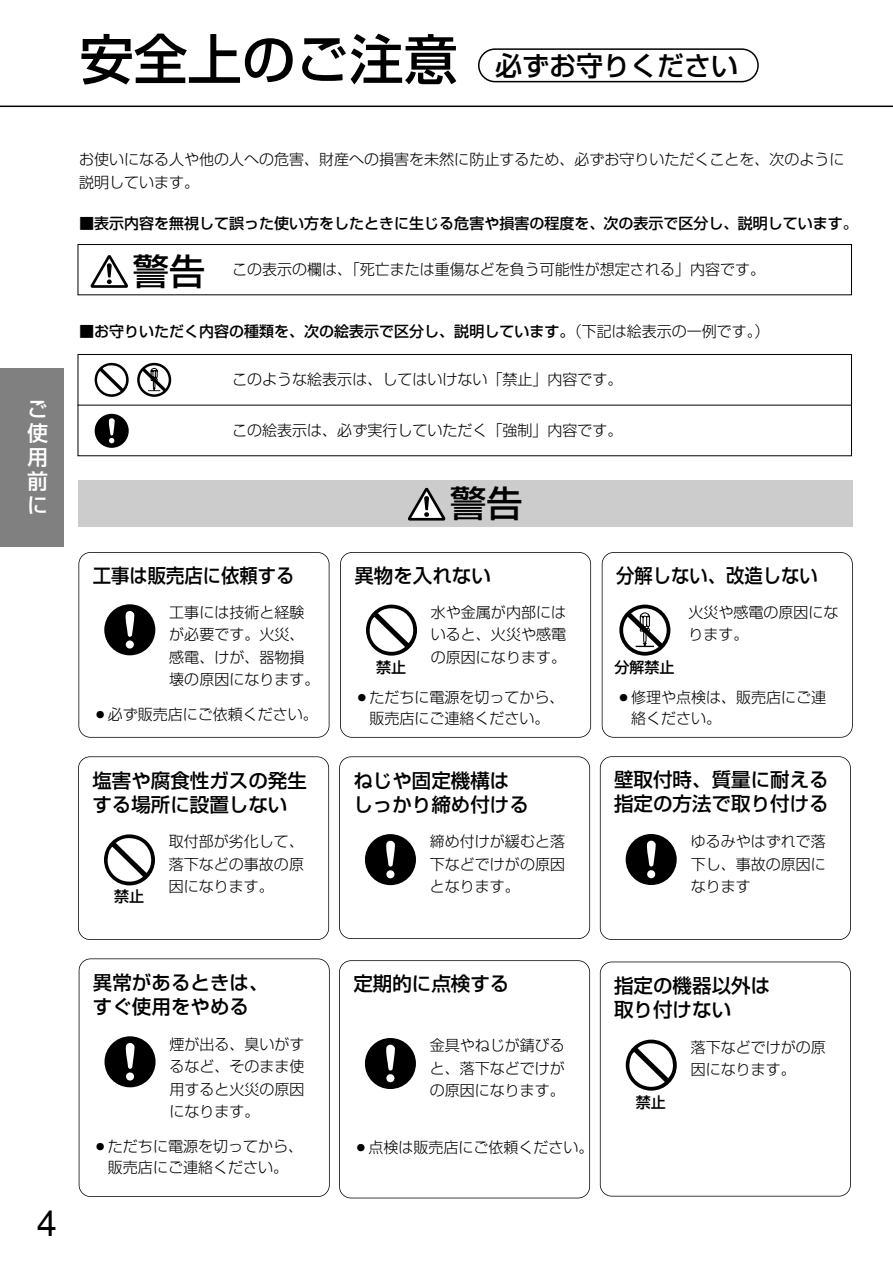
<style>
.page{position:relative;width:893px;height:1263px;background:#fff}
.page>*{position:absolute;margin:0;border:0;box-sizing:border-box;transform-origin:0 0}
.t1{font:500 36px "Shin Go";color:#000}
.t2{font:36px "Helvetica";color:#000}
.t3{font:500 27px "Shin Go";color:#000}
.t4{font:500 21px/24px "Shin Go";color:#fff;text-align:justify}
.t5{font:500 19.5px/24px "Shin Go";color:#000}
.t6{font:500 19.5px "Shin Go";color:#000;scale:.94 1}
.t7{font:300 15px/22.5px "Shin Go";color:#000;text-align:justify}
.t8{font:500 15px "Shin Go";color:#000}
.s1{font-size:54px}
.s2{font-weight:300}
</style>
<div class="page">
<hr style="left:0;top:106px;width:892px;height:1px;background:#000">
<div style="left:0;top:368px;width:64px;height:179px;background:#808080"></div>
<div style="left:78px;top:481px;width:774px;height:46px;background:#ccc"></div>
<svg style="left:408px;top:488px;width:38px;height:33px"></svg>
<div style="left:78px;top:244px;width:773px;height:51px;border:1px solid #000"></div>
<svg style="left:90px;top:255px;width:38px;height:33px"></svg>
<div style="left:78px;top:354px;width:773px;height:102px;border:1px solid #000"></div>
<svg style="left:95px;top:363px;width:34px;height:34px"></svg>
<svg style="left:96px;top:365px;width:31px;height:30px"></svg>
<div style="left:95px;top:414px;width:34px;height:34px;background:#000;border-radius:50%"></div>
<svg style="left:109px;top:418px;width:6px;height:25px"></svg>
<svg style="left:137px;top:363px;width:34px;height:34px"></svg>
<hr style="left:78px;top:405px;width:773px;height:1px;background:#000">
<div style="left:78px;top:552px;width:251px;height:186px;border:2px solid #000;border-radius:12px"></div>
<div style="left:104px;top:604px;width:51px;height:51px;background:#000;border-radius:50%"></div>
<div style="left:126px;top:640px;width:8px;height:9px;background:#fff;border-radius:50%"></div>
<svg style="left:125px;top:611px;width:9px;height:26px"></svg>
<div style="left:340px;top:552px;width:251px;height:186px;border:2px solid #000;border-radius:12px"></div>
<svg style="left:366px;top:605px;width:51px;height:51px"></svg>
<svg style="left:368px;top:607px;width:46px;height:46px"></svg>
<div style="left:601px;top:552px;width:251px;height:186px;border:2px solid #000;border-radius:12px"></div>
<svg style="left:619px;top:605px;width:51px;height:51px"></svg>
<div style="left:79px;top:958px;width:251px;height:239px;border:2px solid #000;border-radius:12px"></div>
<div style="left:104px;top:1036px;width:51px;height:51px;background:#000;border-radius:50%"></div>
<div style="left:126px;top:1072px;width:8px;height:9px;background:#fff;border-radius:50%"></div>
<svg style="left:125px;top:1043px;width:10px;height:26px"></svg>
<div style="left:78px;top:756px;width:251px;height:184px;border:2px solid #000;border-radius:12px"></div>
<svg style="left:104px;top:834px;width:51px;height:51px"></svg>
<svg style="left:107px;top:837px;width:45px;height:46px"></svg>
<div style="left:339px;top:756px;width:251px;height:183px;border:2px solid #000;border-radius:12px"></div>
<div style="left:365px;top:834px;width:51px;height:51px;background:#000;border-radius:50%"></div>
<div style="left:386px;top:870px;width:8px;height:8px;background:#fff;border-radius:50%"></div>
<svg style="left:386px;top:840px;width:9px;height:27px"></svg>
<div style="left:339px;top:960px;width:251px;height:238px;border:2px solid #000;border-radius:12px"></div>
<div style="left:365px;top:1038px;width:51px;height:51px;background:#000;border-radius:50%"></div>
<div style="left:386px;top:1074px;width:8px;height:8px;background:#fff;border-radius:50%"></div>
<svg style="left:386px;top:1044px;width:9px;height:27px"></svg>
<div style="left:600px;top:962px;width:250px;height:235px;border:2px solid #000;border-radius:12px"></div>
<svg style="left:625px;top:1040px;width:51px;height:51px"></svg>
<svg style="left:628px;top:1042px;width:46px;height:46px"></svg>
<div style="left:600px;top:756px;width:250px;height:184px;border:2px solid #000;border-radius:12px"></div>
<div style="left:625px;top:834px;width:51px;height:51px;background:#000;border-radius:50%"></div>
<div style="left:647px;top:870px;width:8px;height:8px;background:#fff;border-radius:50%"></div>
<svg style="left:647px;top:840px;width:8px;height:27px"></svg>
<svg style="left:478px;top:48px;width:280px;height:34px"></svg>
<h3 class="t4" style="left:27px;top:400px;width:22px">ご使用前に</h3>
<h2 class="t3" style="left:80px;top:55px;width:660px"><span class="s1">安全上のご注意</span> 必ずお守りください</h2>
<p class="t7" style="left:79px;top:150px;width:767px">お使いになる人や他の人への危害、財産への損害を未然に防止するため、必ずお守りいただくことを、次のように説明しています。</p>
<p class="t8" style="left:79px;top:218px;width:780px">■表示内容を無視して誤った使い方をしたときに生じる危害や損害の程度を、次の表示で区分し、説明しています。</p>
<h1 class="t1" style="left:133px;top:258px;width:73px">警告</h1>
<p class="t7" style="left:232px;top:260px;width:534px">この表示の欄は、「死亡または重傷などを負う可能性が想定される」内容です。</p>
<p class="t8" style="left:79px;top:325px;width:691px">■お守りいただく内容の種類を、次の絵表示で区分し、説明しています。<span class="s2">（下記は絵表示の一例です。）</span></p>
<p class="t7" style="left:232px;top:370px;width:391px">このような絵表示は、してはいけない「禁止」内容です。</p>
<p class="t7" style="left:232px;top:421px;width:391px">この絵表示は、必ず実行していただく「強制」内容です。</p>
<h3 class="t6" style="left:93px;top:569px;width:216px">工事は販売店に依頼する</h3>
<p class="t7" style="left:169px;top:603px;width:151px;text-align:left">工事には技術と経験が必要です。火災、感電、けが、器物損壊の原因になります。</p>
<p class="t7" style="left:93px;top:705px;width:227px">○必ず販売店にご依頼ください。</p>
<h3 class="t5" style="left:92px;top:770px;width:216px">塩害や腐食性ガスの発生する場所に設置しない</h3>
<p class="t8" style="left:114px;top:891px;width:31px">禁止</p>
<p class="t7" style="left:169px;top:833px;width:137px">取付部が劣化して、落下などの事故の原因になります。</p>
<h1 class="t1" style="left:450px;top:490px;width:73px">警告</h1>
<h3 class="t5" style="left:354px;top:566px;width:138px">異物を入れない</h3>
<p class="t7" style="left:431px;top:603px;width:136px">水や金属が内部にはいると、火災や感電の原因になります。</p>
<p class="t7" style="left:354px;top:689px;width:211px;line-height:21px;text-align:center">○ただちに電源を切ってから、販売店にご連絡ください。</p>
<p class="t8" style="left:376px;top:661px;width:31px">禁止</p>
<h3 class="t5" style="left:353px;top:770px;width:177px">ねじや固定機構はしっかり締め付ける</h3>
<p class="t7" style="left:430px;top:833px;width:136px">締め付けが緩むと落下などでけがの原因となります。</p>
<h3 class="t6" style="left:616px;top:569px;width:216px">分解しない、改造しない</h3>
<p class="t8" style="left:614px;top:661px;width:61px">分解禁止</p>
<p class="t7" style="left:688px;top:603px;width:152px">火災や感電の原因になります。</p>
<p class="t7" style="left:631px;top:689px;width:196px;line-height:21px;text-indent:-15px">○修理や点検は、販売店にご連絡ください。</p>
<h3 class="t5" style="left:614px;top:770px;width:216px">壁取付時、質量に耐える指定の方法で取り付ける</h3>
<p class="t7" style="left:690px;top:832px;width:137px">ゆるみやはずれで落下し、事故の原因になります</p>
<h1 class="t2" style="left:37px;top:1211px;width:22px">4</h1>
<h3 class="t5" style="left:93px;top:972px;width:177px">異常があるときは、すぐ使用をやめる</h3>
<p class="t7" style="left:169px;top:1035px;width:136px">煙が出る、臭いがするなど、そのまま使用すると火災の原因になります。</p>
<p class="t7" style="left:93px;top:1138px;width:211px;line-height:21px;text-align:center">○ただちに電源を切ってから、販売店にご連絡ください。</p>
<h3 class="t5" style="left:353px;top:974px;width:158px">定期的に点検する</h3>
<p class="t7" style="left:430px;top:1036px;width:136px">金具やねじが錆びると、落下などでけがの原因になります。</p>
<p class="t7" style="left:353px;top:1139px;width:242px">○点検は販売店にご依頼ください。</p>
<h3 class="t5" style="left:614px;top:976px;width:157px">指定の機器以外は取り付けない</h3>
<p class="t8" style="left:636px;top:1096px;width:31px">禁止</p>
<p class="t7" style="left:690px;top:1038px;width:137px">落下などでけがの原因になります。</p>
</div>
